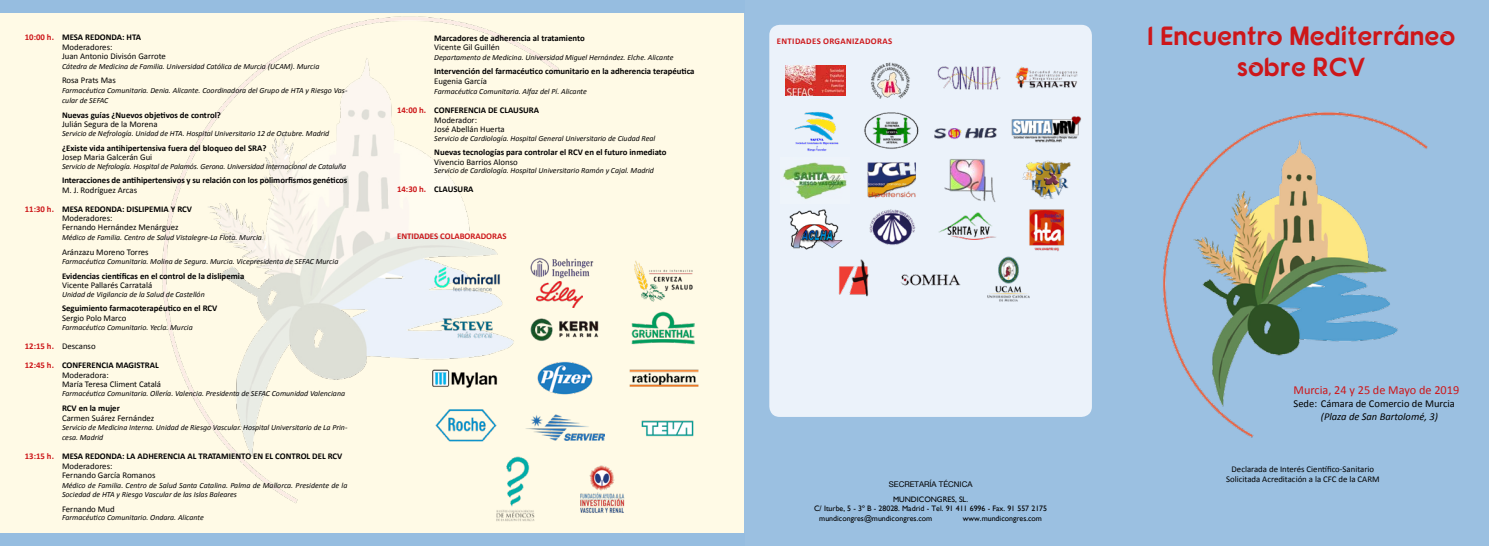
<style>
.page{position:relative;width:1489px;height:546px;background:#fff}
.page>*{position:absolute;margin:0;border:0;box-sizing:border-box;transform-origin:0 0}
.t1{font:26.25px/31.5px "Fonarto";color:#cd171a;text-align:center}
.t2{font:12.25px "Calibri";color:#cd171a}
.t3{font:10.5px "Calibri";color:#000}
.t4{font:italic 10.5px "Calibri";color:#000}
.t5{font:700 8.75px/18.9px "Calibri";color:#000}
.t6{font:8.75px/9.5px "Calibri";color:#000}
.t7{font:700 8.75px "Calibri";letter-spacing:.04em;color:#cd171a}
.t8{font:700 8.75px "Calibri";letter-spacing:.01em;color:#cd171a}
.t9{font:italic 7.88px/9.5px "Calibri";color:#000}
.t10{font:7.88px "Gill Sans";color:#000}
.t11{font:7.88px "Helvetica Neue";color:#000}
.s1{font-weight:700;color:#cd171a}
.s2{font-weight:700}
.s3{font-weight:400}
.s4{color:#cd171a}
</style>
<div class="page">
<div style="left:0;top:0;width:744px;height:546px;background:#fffae6"></div>
<img style="left:153px;top:12px;width:439px;height:491px">
<div style="left:744px;top:0;width:744px;height:546px;background:#9bc0e1"></div>
<img style="left:1163px;top:112px;width:265px;height:326px">
<div style="left:0;top:0;width:744px;height:12px;background:#96bde0"></div>
<div style="left:0;top:533px;width:744px;height:13px;background:#96bde0"></div>
<div style="left:769px;top:25px;width:322px;height:392px;background:#ebf2fa;border-radius:10px"></div>
<img style="left:428px;top:404px;width:75px;height:42px">
<img style="left:523px;top:256px;width:71px;height:27px">
<img style="left:536px;top:281px;width:47px;height:26px">
<img style="left:528px;top:313px;width:71px;height:29px">
<img style="left:525px;top:414px;width:79px;height:26px">
<img style="left:634px;top:260px;width:59px;height:42px">
<img style="left:641px;top:420px;width:53px;height:17px">
<img style="left:486px;top:454px;width:57px;height:67px">
<img style="left:575px;top:454px;width:50px;height:59px">
<img style="left:785px;top:65px;width:60px;height:30px">
<img style="left:794px;top:112px;width:45px;height:40px">
<img style="left:783px;top:162px;width:65px;height:88px">
<img style="left:838px;top:259px;width:31px;height:38px">
<img style="left:870px;top:62px;width:40px;height:37px">
<img style="left:864px;top:112px;width:55px;height:37px">
<img style="left:867px;top:162px;width:49px;height:83px">
<img style="left:900px;top:274px;width:61px;height:12px">
<img style="left:937px;top:66px;width:141px;height:24px">
<img style="left:934px;top:116px;width:147px;height:27px">
<img style="left:944px;top:159px;width:52px;height:43px">
<img style="left:939px;top:212px;width:57px;height:28px">
<img style="left:987px;top:256px;width:43px;height:46px">
<img style="left:1022px;top:160px;width:49px;height:39px">
<img style="left:1029px;top:209px;width:36px;height:43px">
<img style="left:629px;top:369px;width:70px;height:18px">
<img style="left:537px;top:360px;width:56px;height:36px">
<img style="left:428px;top:365px;width:77px;height:26px">
<img style="left:632px;top:311px;width:62px;height:34px">
<img style="left:436px;top:316px;width:61px;height:24px">
<img style="left:421px;top:260px;width:91px;height:40px">
<p class="t6" style="left:62px;top:33px;width:105px;text-indent:-37px"><span class="s1">10:00 h.</span> <span class="s2">MESA REDONDA: HTA<br></span>Moderadores:<br>Juan Antonio Divisón Garrote</p>
<p class="t9" style="left:62px;top:61px;width:259px">Cátedra de Medicina de Familia. Universidad Católica de Murcia (UCAM). Murcia</p>
<p class="t6" style="left:62px;top:76px;width:55px">Rosa Prats Mas</p>
<p class="t9" style="left:62px;top:84px;width:287px;line-height:10.5px">Farmacéutica Comunitaria. Denia. Alicante. Coordinadora del Grupo de HTA y Riesgo Vas&shy;cular de SEFAC</p>
<p class="t5" style="left:62px;top:105px;width:160px">Nuevas guías ¿Nuevos objetivos de control?</p>
<p class="t6" style="left:62px;top:120px;width:97px">Julián Segura de la Morena</p>
<p class="t9" style="left:62px;top:128px;width:269px">Servicio de Nefrología. Unidad de HTA. Hospital Universitario 12 de Octubre. Madrid</p>
<p class="t5" style="left:62px;top:138px;width:206px">¿Existe vida antihipertensiva fuera del bloqueo del SRA?</p>
<p class="t6" style="left:62px;top:152px;width:92px">Josep Maria Galcerán Gui</p>
<p class="t9" style="left:62px;top:161px;width:286px">Servicio de Nefrología. Hospital de Palamós. Gerona. Universidad Internacional de Cataluña</p>
<p class="t5" style="left:62px;top:171px;width:287px">Interacciones de antihipertensivos y su relación con los polimorfismos genéticos</p>
<p class="t5" style="left:25px;top:180px;width:169px;text-indent:37px"><span class="s3">M. J. Rodríguez Arcas<br></span><span class="s4">11:30 h.</span> MESA REDONDA: DISLIPEMIA Y RCV</p>
<p class="t6" style="left:62px;top:213px;width:118px">Moderadores:<br>Fernando Hernández Menárguez</p>
<p class="t9" style="left:62px;top:232px;width:201px">Médico de Familia. Centro de Salud Vistalegre-La Flota. Murcia</p>
<p class="t6" style="left:62px;top:247px;width:88px">Aránzazu Moreno Torres</p>
<p class="t9" style="left:62px;top:256px;width:278px">Farmacéutica Comunitaria. Molina de Segura. Murcia. Vicepresidenta de SEFAC Murcia</p>
<p class="t5" style="left:62px;top:266px;width:184px">Evidencias científicas en el control de la dislipemia</p>
<p class="t6" style="left:62px;top:280px;width:92px">Vicente Pallarés Carratalá</p>
<p class="t9" style="left:62px;top:289px;width:144px">Unidad de Vigilancia de la Salud de Castellón</p>
<p class="t5" style="left:62px;top:299px;width:157px">Seguimiento farmacoterapéutico en el RCV</p>
<p class="t6" style="left:62px;top:313px;width:66px">Sergio Polo Marco</p>
<p class="t9" style="left:62px;top:322px;width:132px">Farmacéutico Comunitario. Yecla. Murcia</p>
<p class="t5" style="left:25px;top:337px;width:136px"><span class="s4">12:15 h.</span> <span class="s3">Descanso<br></span><span class="s4">12:45 h.</span> CONFERENCIA MAGISTRAL</p>
<p class="t6" style="left:62px;top:370px;width:101px">Moderadora:<br>María Teresa Climent Catalá</p>
<p class="t9" style="left:62px;top:389px;width:284px">Farmacéutica Comunitaria. Ollería. Valencia. Presidenta de SEFAC Comunidad Valenciana</p>
<p class="t5" style="left:62px;top:399px;width:59px">RCV en la mujer</p>
<p class="t6" style="left:62px;top:413px;width:94px">Carmen Suárez Fernández</p>
<p class="t9" style="left:62px;top:422px;width:287px">Servicio de Medicina Interna. Unidad de Riesgo Vascular. Hospital Universitario de La Prin&shy;cesa. Madrid</p>
<p class="t5" style="left:62px;top:452px;width:282px;line-height:9.5px;text-indent:-37px"><span class="s4">13:15 h.</span> MESA REDONDA: LA ADHERENCIA AL TRATAMIENTO EN EL CONTROL DEL RCV<br><span class="s3">Moderadores:<br>Fernando García Romanos</span></p>
<p class="t9" style="left:62px;top:480px;width:287px">Médico de Familia. Centro de Salud Santa Catalina. Palma de Mallorca. Presidente de la<br>Sociedad de HTA y Riesgo Vascular de las Islas Baleares</p>
<p class="t6" style="left:62px;top:504px;width:54px">Fernando Mud</p>
<p class="t9" style="left:62px;top:513px;width:143px">Farmacéutico Comunitario. Ondara. Alicante</p>
<p class="t5" style="left:434px;top:28px;width:152px">Marcadores de adherencia al tratamiento</p>
<p class="t6" style="left:434px;top:43px;width:67px">Vicente Gil Guillén</p>
<p class="t9" style="left:434px;top:52px;width:241px">Departamento de Medicina. Universidad Miguel Hernández. Elche. Alicante</p>
<p class="t5" style="left:434px;top:62px;width:262px">Intervención del farmacéutico comunitario en la adherencia terapéutica</p>
<p class="t6" style="left:434px;top:76px;width:54px">Eugenia García</p>
<p class="t9" style="left:434px;top:87px;width:154px">Farmacéutica Comunitaria. Alfaz del Pí. Alicante</p>
<p class="t6" style="left:434px;top:106px;width:106px;text-indent:-37px"><span class="s1">14:00 h.</span> <span class="s2">CONFERENCIA DE CLAUSURA<br></span>Moderador:<br>José Abellán Huerta</p>
<p class="t9" style="left:434px;top:133px;width:222px">Servicio de Cardiología. Hospital General Universitario de Ciudad Real</p>
<p class="t5" style="left:434px;top:143px;width:234px">Nuevas tecnologías para controlar el RCV en el futuro inmediato</p>
<p class="t6" style="left:434px;top:157px;width:85px">Vivencio Barrios Alonso</p>
<p class="t9" style="left:434px;top:166px;width:221px">Servicio de Cardiología. Hospital Universitario Ramón y Cajal. Madrid</p>
<p class="t5" style="left:397px;top:180px;width:78px"><span class="s4">14:30 h.</span> CLAUSURA</p>
<p class="t8" style="left:397px;top:231px;width:111px">ENTIDADES COLABORADORAS</p>
<p class="t7" style="left:777px;top:35px;width:117px">ENTIDADES ORGANIZADORAS</p>
<p class="t11" style="left:888px;top:478px;width:85px">SECRETARÍA TÉCNICA</p>
<p class="t10" style="left:893px;top:494px;width:77px">MUNDICONGRES, SL.</p>
<p class="t10" style="left:814px;top:504px;width:235px">C/ Iturbe, 5 - 3º B - 28028. Madrid - Tel. 91 411 6996 - Fax. 91 557 2175</p>
<p class="t10" style="left:819px;top:513px;width:114px">mundicongres@mundicongres.com</p>
<p class="t10" style="left:962px;top:513px;width:81px">www.mundicongres.com</p>
<h1 class="t1" style="left:1147px;top:19px;width:309px">I Encuentro Mediterráneo sobre RCV</h1>
<h2 class="t2" style="left:1293px;top:382px;width:167px">Murcia, 24 y 25 de Mayo de 2019</h2>
<h3 class="t3" style="left:1293px;top:397px;width:163px">Sede: Cámara de Comercio de Murcia</h3>
<h3 class="t4" style="left:1320px;top:409px;width:118px">(Plaza de San Bartolomé, 3)</h3>
<p class="t6" style="left:1225px;top:463px;width:155px;line-height:10.5px;text-align:center">Declarada de Interés Científico-Sanitario<br>Solicitada Acreditación a la CFC de la CARM</p>
</div>
